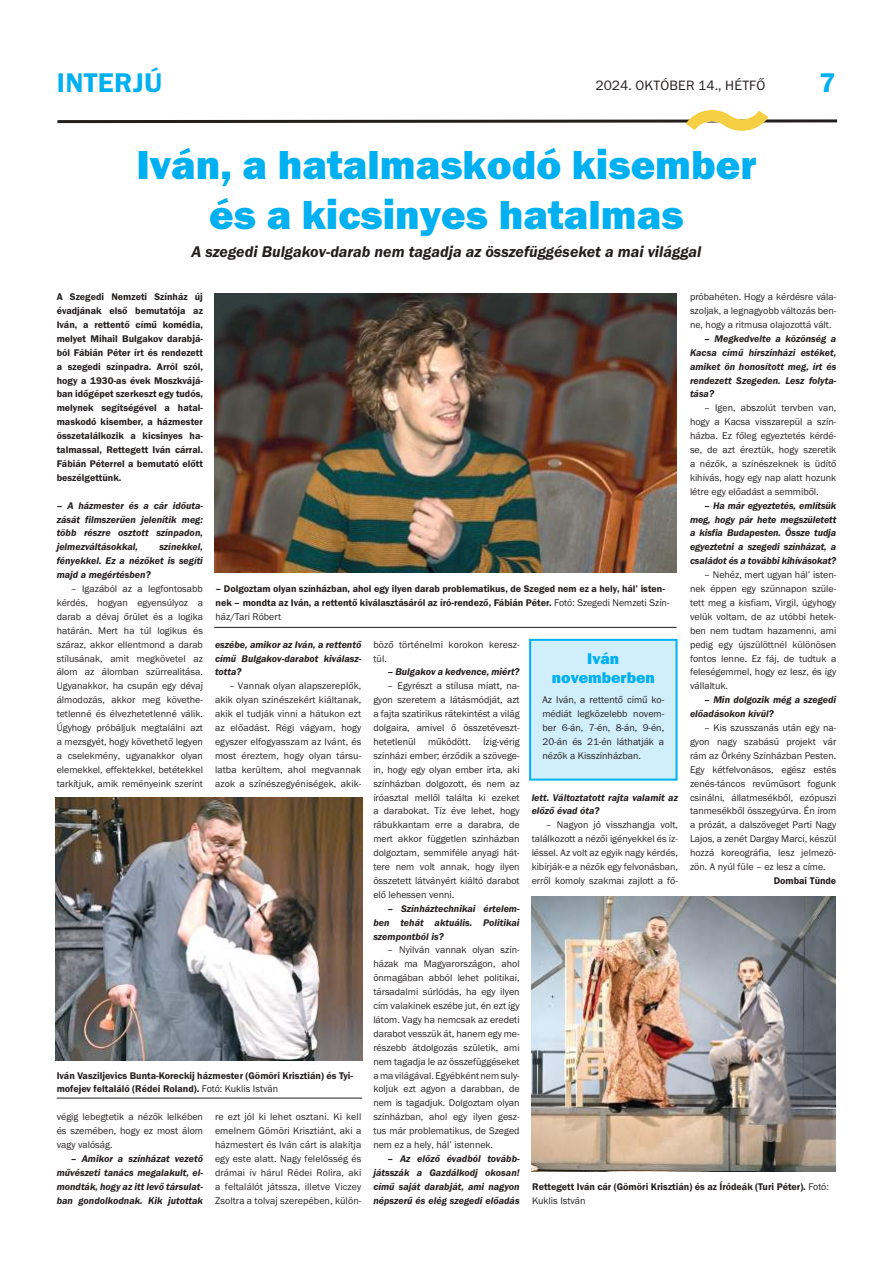
<style>
.page{position:relative;width:893px;height:1276px;background:#fff}
.page>*{position:absolute;margin:0;border:0;box-sizing:border-box;transform-origin:0 0}
.t1{font:42px/50.4px "Franklin Gothic Hea OT";color:#00b0f0;text-align:center}
.t2{font:28px "Franklin Gothic Dem OT";letter-spacing:.015em;color:#00b0f0}
.t3{font:italic 16px "Franklin Gothic Dem OT";color:#241f1f}
.t4{font:16px/19.2px "Franklin Gothic Hea OT";color:#00b0f0;text-align:center}
.t5{font:14px "Franklin Gothic Reg OT";letter-spacing:.015em;color:#241f1f}
.t6{font:10px/13.9px "Franklin Gothic Reg OT";color:#241f1f;text-align:justify}
.t7{font:italic 10px/13.9px "Franklin Gothic Dem OT";color:#241f1f;text-align:justify}
.t8{font:10px/13.9px "Franklin Gothic Dem OT";color:#241f1f}
.s1{font-family:"Franklin Gothic Reg OT"}
</style>
<div class="page">
<svg style="left:57px;top:119px;width:781px;height:5px"></svg>
<img style="left:686px;top:111px;width:82px;height:20px">
<div style="left:530px;top:639px;width:146px;height:140px;background:#d0eefc"></div>
<div style="left:529px;top:638px;width:148px;height:142px;border:2px solid #00b0f0"></div>
<img style="left:214px;top:293px;width:463px;height:279px">
<hr style="left:214px;top:627px;width:463px;height:1px;background:#241f1f">
<img style="left:56px;top:797px;width:307px;height:262px">
<img style="left:531px;top:896px;width:304px;height:275px">
<hr style="left:57px;top:1097px;width:305px;height:1px;background:#241f1f">
<h2 class="t2" style="left:57px;top:67px;width:107px">INTERJÚ</h2>
<h3 class="t5" style="left:595px;top:78px;width:171px">2024. OKTÓBER 14., HÉTFŐ</h3>
<h2 class="t2" style="left:819px;top:67px;width:18px">7</h2>
<h1 class="t1" style="left:136px;top:140px;width:622px">Iván, a hatalmaskodó kisember és a kicsinyes hatalmas</h1>
<h3 class="t3" style="left:192px;top:243px;width:511px">A szegedi Bulgakov-darab nem tagadja az összefüggéseket a mai világgal</h3>
<p class="t8" style="left:57px;top:290px;width:148px;text-align:justify">A Szegedi Nemzeti Színház új évadjának első bemutatója az Iván, a rettentő című komédia, melyet Mihail Bulgakov darabjá&shy;ból Fábián Péter írt és rendezett a szegedi színpadra. Arról szól, hogy a 1930-as évek Moszkvájá&shy;ban időgépet szerkeszt egy tudós, melynek segítségével a hatal&shy;maskodó kisember, a házmester összetalálkozik a kicsinyes ha&shy;talmassal, Rettegett Iván cárral.<br>Fábián Péterrel a bemutató előtt beszélgettünk.</p>
<p class="t7" style="left:57px;top:498px;width:148px">– A házmester és a cár időuta&shy;zását filmszerűen jelenítik meg: több részre osztott színpadon, jelmezváltásokkal,</p>
<p class="t6" style="left:690px;top:290px;width:148px">próbahéten. Hogy a kérdésre vála&shy;szoljak, a legnagyobb változás ben&shy;ne, hogy a ritmusa olajozottá vált.</p>
<p class="t7" style="left:690px;top:331px;width:148px;text-indent:14px">– Megkedvelte a közönség a Kacsa című hírszínházi estéket, amiket ön honosított meg, írt és rendezett Szegeden. Lesz folyta&shy;tása?</p>
<p class="t6" style="left:690px;top:401px;width:148px;text-indent:14px">– Igen, abszolút tervben van, hogy a Kacsa visszarepül a szín&shy;házba. Ez főleg egyeztetés kérdé&shy;se, de azt éreztük, hogy szeretik a nézők, a színészeknek is üdítő kihívás, hogy egy nap alatt hozunk létre egy előadást a semmiből.</p>
<p class="t7" style="left:690px;top:498px;width:148px;text-indent:14px">– Ha már egyeztetés, említsük meg, hogy pár hete megszületett a kisfia Budapesten. Össze tudja egyeztetni a szegedi színházat, a családot és a további kihívásokat?</p>
<p class="t6" style="left:690px;top:568px;width:148px;text-indent:14px">– Nehéz, mert ugyan hál’ isten&shy;nek éppen egy szünnapon szüle&shy;tett meg a kisfiam, Virgil, úgyhogy velük voltam, de az utóbbi hetek&shy;ben nem tudtam hazamenni, ami pedig egy újszülöttnél különösen fontos lenne. Ez fáj, de tudtuk a feleségemmel, hogy ez lesz, és így vállaltuk.</p>
<p class="t7" style="left:690px;top:693px;width:148px;text-indent:14px">– Min dolgozik még a szegedi előadásokon kívül?</p>
<p class="t6" style="left:690px;top:720px;width:148px;text-indent:14px">– Kis szusszanás után egy na&shy;gyon nagy szabású projekt vár rám az Örkény Színházban Pesten.<br>Egy kétfelvonásos, egész estés zenés-táncos revüműsort fogunk csinálni, állatmesékből, ezópuszi tanmesékből összegyúrva. Én írom a prózát, a dalszöveget Parti Nagy Lajos, a zenét Dargay Marci, készül hozzá koreográfia, lesz jelmezö&shy;zön. A nyúl füle – ez lesz a címe.</p>
<p class="t8" style="left:774px;top:873px;width:64px">Dombai Tünde</p>
<p class="t7" style="left:57px;top:540px;width:148px;text-indent:103px">színekkel, fényekkel. Ez a nézőket is segíti majd a megértésben?</p>
<p class="t6" style="left:57px;top:581px;width:148px;text-indent:14px">– Igazából az a legfontosabb kérdés, hogyan egyensúlyoz a darab a dévaj őrület és a logika határán. Mert ha túl logikus és száraz, akkor ellentmond a darab stílusának, amit megkövetel az álom az álomban szürrealitása.<br>Ugyanakkor, ha csupán egy dévaj álmodozás, akkor meg követhe&shy;tetlenné és élvezhetetlenné válik.<br>Úgyhogy próbáljuk megtalálni azt a mezsgyét, hogy követhető legyen a cselekmény, ugyanakkor olyan elemekkel, effektekkel, betétekkel tarkítjuk, amik reményeink szerint</p>
<p class="t8" style="left:216px;top:581px;width:456px">– Dolgoztam olyan színházban, ahol egy ilyen darab problematikus, de Szeged nem ez a hely, hál’ isten&shy;nek – mondta az Iván, a rettentő kiválasztásáról az író-rendező, Fábián Péter. <span class="s1">Fotó: Szegedi Nemzeti Szín-</span></p>
<p class="t6" style="left:216px;top:609px;width:67px">ház/Tari Róbert</p>
<p class="t7" style="left:215px;top:637px;width:148px">eszébe, amikor az Iván, a rettentő című Bulgakov-darabot kiválasz&shy;totta?</p>
<p class="t6" style="left:215px;top:679px;width:148px;text-indent:14px">– Vannak olyan alapszereplők, akik olyan színészekért kiáltanak, akik el tudják vinni a hátukon ezt az előadást. Régi vágyam, hogy egyszer elfogyasszam az Ivánt, és most éreztem, hogy olyan társu&shy;latba kerültem, ahol megvannak azok a színészegyéniségek, akik-</p>
<p class="t6" style="left:373px;top:637px;width:148px">böző történelmi korokon keresz&shy;tül.</p>
<p class="t7" style="left:387px;top:665px;width:134px">– Bulgakov a kedvence, miért?</p>
<p class="t6" style="left:373px;top:679px;width:148px;text-indent:14px">– Egyrészt a stílusa miatt, na&shy;gyon szeretem a látásmódját, azt a fajta szatirikus rátekintést a világ dolgaira, amivel ő összetéveszt&shy;hetetlenül működött. Ízig-vérig színházi ember; érződik a szövege&shy;in, hogy egy olyan ember írta, aki színházban dolgozott, és nem az íróasztal mellől találta ki ezeket a darabokat. Tíz éve lehet, hogy rábukkantam erre a darabra, de mert akkor független színházban dolgoztam, semmiféle anyagi hát&shy;tere nem volt annak, hogy ilyen összetett látványért kiáltó darabot elő lehessen venni.</p>
<p class="t7" style="left:373px;top:901px;width:148px;text-indent:14px">– Színháztechnikai értelem&shy;ben tehát aktuális. Politikai szempontból is?</p>
<p class="t6" style="left:373px;top:943px;width:148px;text-indent:14px">– Nyilván vannak olyan szín&shy;házak ma Magyarországon, ahol önmagában abból lehet politikai, társadalmi súrlódás, ha egy ilyen cím valakinek eszébe jut, én ezt így látom. Vagy ha nemcsak az eredeti darabot vesszük át, hanem egy me&shy;részebb átdolgozás születik, ami nem tagadja le az összefüggéseket a ma világával. Egyébként nem suly&shy;koljuk ezt agyon a darabban, de nem is tagadjuk. Dolgoztam olyan színházban, ahol egy ilyen gesz&shy;tus már problematikus, de Szeged nem ez a hely, hál’ istennek.</p>
<p class="t7" style="left:373px;top:1151px;width:148px;text-indent:14px">– Az előző évadból tovább&shy;játsszák a Gazdálkodj okosan! című saját darabját, ami nagyon népszerű és elég szegedi előadás</p>
<h3 class="t4" style="left:552px;top:649px;width:105px">Iván novemberben</h3>
<p class="t6" style="left:542px;top:693px;width:123px">Az Iván, a rettentő című ko&shy;médiát legközelebb novem&shy;ber 6-án, 7-én, 8-án, 9-én, 20-án és 21-én láthatják a nézők a Kisszínházban.</p>
<p class="t7" style="left:532px;top:790px;width:148px">lett. Változtatott rajta valamit az előző évad óta?</p>
<p class="t6" style="left:532px;top:818px;width:148px;text-indent:14px">– Nagyon jó visszhangja volt, találkozott a nézői igényekkel és íz&shy;léssel. Az volt az egyik nagy kérdés, kibírják-e a nézők egy felvonásban, erről komoly szakmai zajlott a fő-</p>
<p class="t8" style="left:57px;top:1068px;width:298px">Iván Vasziljevics Bunta-Koreckij házmester (Gömöri Krisztián) és Tyi&shy;mofejev feltaláló (Rédei Roland). <span class="s1">Fotó: Kuklis István</span></p>
<p class="t6" style="left:57px;top:1109px;width:148px">végig lebegtetik a nézők lelkében és szemében, hogy ez most álom vagy valóság.</p>
<p class="t7" style="left:57px;top:1151px;width:148px;text-indent:14px">– Amikor a színházat vezető művészeti tanács megalakult, el&shy;mondták, hogy az itt levő társulat&shy;ban gondolkodnak. Kik jutottak</p>
<p class="t6" style="left:215px;top:1109px;width:148px">re ezt jól ki lehet osztani. Ki kell emelnem Gömöri Krisztiánt, aki a házmestert és Iván cárt is alakítja egy este alatt. Nagy felelősség és drámai ív hárul Rédei Rolira, aki a feltalálót játssza, illetve Viczey Zsoltra a tolvaj szerepében, külön-</p>
<p class="t8" style="left:532px;top:1179px;width:298px">Rettegett Iván cár (Gömöri Krisztián) és az Íródeák (Turi Péter). <span class="s1">Fotó:</span></p>
<p class="t6" style="left:532px;top:1193px;width:55px">Kuklis István</p>
</div>
